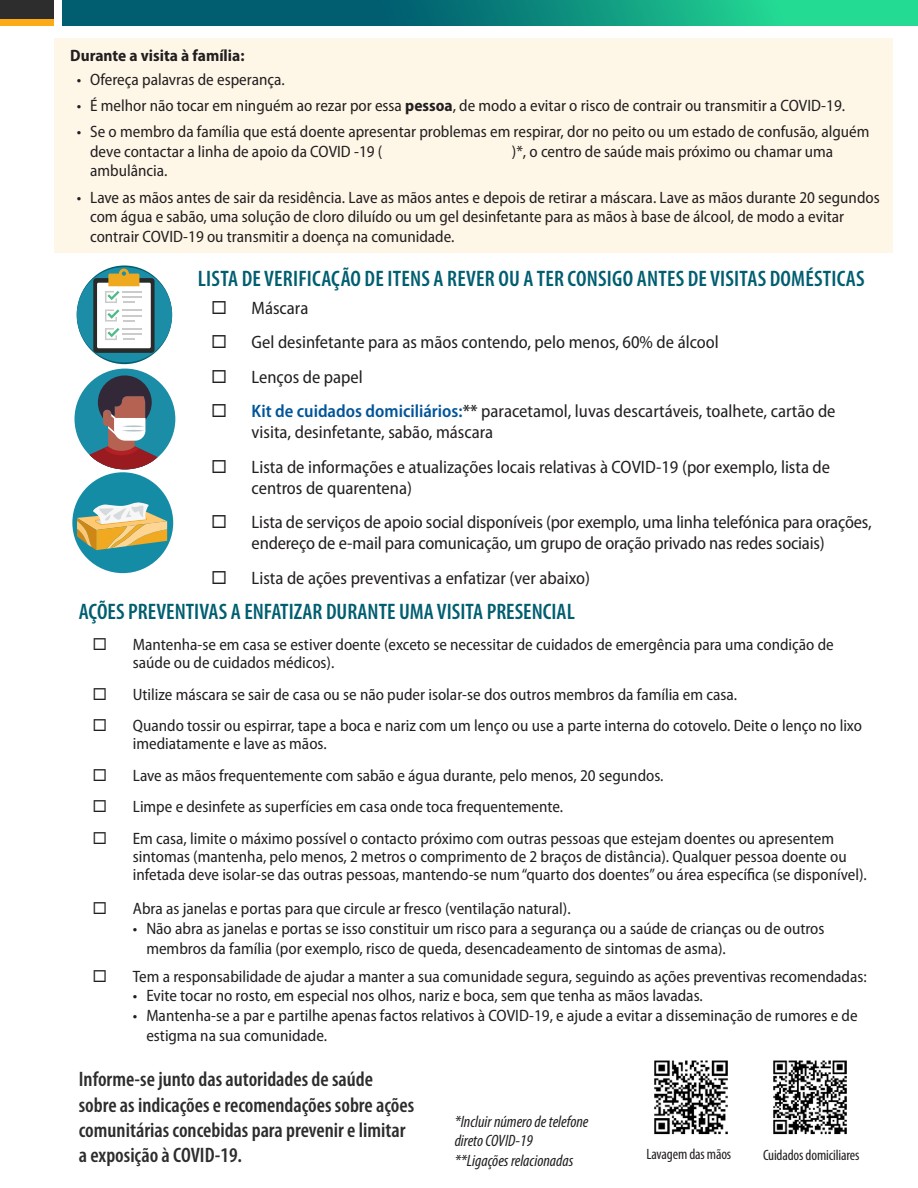
<style>
.page{position:relative;width:918px;height:1188px;background:#fff}
.page>*{position:absolute;margin:0;border:0;box-sizing:border-box;transform-origin:0 0}
.L1_myriad_list_bulle{font:600 condensed 22.5px "Myriad Pro";letter-spacing:.01em;color:#005e70}
.H2_headers__with_mai{font:600 condensed 22.5px "Myriad Pro";color:#005e70}
.t1{font:600 condensed 21px/25.2px "Myriad Pro";color:#2d2d2d}
.t2{font:semi-condensed 18px/21px "Myriad Pro";color:#231f20}
.t3{font:semi-condensed 16.5px/18px "Myriad Pro";color:#231f20}
.t4{font:italic condensed 16.5px/19.5px "Myriad Pro";color:#231f20}
.p_myriad{font:700 semi-condensed 16.5px "Myriad Pro";color:#231f20}
.P_CS_num_and_datesta{font:condensed 15px "Myriad Pro";letter-spacing:-.01em;color:#231f20}
.s1{font-weight:700}
.s2{font-weight:600;color:#005499}
.s3{font-weight:600}
</style>
<div class="page">
<div style="left:55px;top:38px;width:838px;height:215px;background:#fef7e8"></div>
<div style="left:0;top:0;width:54px;height:19px;background:#2d2d2d"></div>
<div style="left:0;top:19px;width:54px;height:7px;background:#fbab18"></div>
<svg style="left:62px;top:0;width:856px;height:26px;background:#0d8c7d"></svg>
<svg style="left:77px;top:267px;width:95px;height:96px"></svg>
<div style="left:72px;top:472px;width:101px;height:101px;background:#158ca6;border-radius:50%"></div>
<svg style="left:77px;top:502px;width:90px;height:48px"></svg>
<div style="left:75px;top:369px;width:100px;height:100px;background:#1b8da7;border-radius:50%"></div>
<svg style="left:75px;top:375px;width:91px;height:94px"></svg>
<hr style="left:122px;top:425px;width:23px;height:2px;background:#b7c3cb;border-radius:50%">
<hr style="left:122px;top:430px;width:23px;height:2px;background:#b7c3cb;border-radius:50%">
<img style="left:654px;top:1060px;width:74px;height:75px">
<img style="left:773px;top:1060px;width:74px;height:75px">
<p class="p_myriad" style="left:70px;top:45px;width:176px">Durante a visita à família:</p>
<p class="t3" style="left:77px;top:71px;width:210px">• Ofereça palavras de esperança.</p>
<p class="t3" style="left:77px;top:97px;width:770px">• É melhor não tocar em ninguém ao rezar por essa <span class="s1">pessoa</span>, de modo a evitar o risco de contrair ou transmitir a COVID-19.</p>
<p class="t3" style="left:90px;top:122px;width:781px;line-height:19.5px;text-indent:-14px">• Se o membro da família que está doente apresentar problemas em respirar, dor no peito ou um estado de confusão, alguém deve contactar a linha de apoio da COVID -19 (</p>
<p class="t3" style="left:512px;top:143px;width:323px">)*, o centro de saúde mais próximo ou chamar uma</p>
<p class="t3" style="left:90px;top:162px;width:79px">ambulância.</p>
<p class="t3" style="left:90px;top:188px;width:791px;line-height:19.5px;text-indent:-14px">• Lave as mãos antes de sair da residência. Lave as mãos antes e depois de retirar a máscara. Lave as mãos durante 20 segundos com água e sabão, uma solução de cloro diluído ou um gel desinfetante para as mãos à base de álcool, de modo a evitar contrair COVID-19 ou transmitir a doença na comunidade.</p>
<p class="L1_myriad_list_bulle" style="left:198px;top:265px;width:668px">LISTA DE VERIFICAÇÃO DE ITENS A REVER OU A TER CONSIGO ANTES DE VISITAS DOMÉSTICAS</p>
<p class="t2" style="left:252px;top:297px;width:58px">Máscara</p>
<p class="t2" style="left:252px;top:332px;width:469px">Gel desinfetante para as mãos contendo, pelo menos, 60% de álcool</p>
<p class="t2" style="left:252px;top:366px;width:113px">Lenços de papel</p>
<p class="t2" style="left:252px;top:401px;width:585px"><span class="s2">Kit de cuidados domiciliários:</span><span class="s3">**</span> paracetamol, luvas descartáveis, toalhete, cartão de visita, desinfetante, sabão, máscara</p>
<p class="t2" style="left:252px;top:456px;width:580px">Lista de informações e atualizações locais relativas à COVID-19 (por exemplo, lista de centros de quarentena)</p>
<p class="t2" style="left:252px;top:512px;width:622px">Lista de serviços de apoio social disponíveis (por exemplo, uma linha telefónica para orações, endereço de e-mail para comunicação, um grupo de oração privado nas redes sociais)</p>
<p class="t2" style="left:252px;top:567px;width:340px">Lista de ações preventivas a enfatizar (ver abaixo)</p>
<h2 class="H2_headers__with_mai" style="left:79px;top:597px;width:498px">AÇÕES PREVENTIVAS A ENFATIZAR DURANTE UMA VISITA PRESENCIAL</h2>
<p class="t3" style="left:133px;top:636px;width:702px">Mantenha-se em casa se estiver doente (exceto se necessitar de cuidados de emergência para uma condição de saúde ou de cuidados médicos).</p>
<p class="t3" style="left:133px;top:686px;width:606px">Utilize máscara se sair de casa ou se não puder isolar-se dos outros membros da família em casa.</p>
<p class="t3" style="left:133px;top:717px;width:731px">Quando tossir ou espirrar, tape a boca e nariz com um lenço ou use a parte interna do cotovelo. Deite o lenço no lixo imediatamente e lave as mãos.</p>
<p class="t3" style="left:133px;top:767px;width:532px">Lave as mãos frequentemente com sabão e água durante, pelo menos, 20 segundos.</p>
<p class="t3" style="left:133px;top:798px;width:432px">Limpe e desinfete as superfícies em casa onde toca frequentemente.</p>
<p class="t3" style="left:133px;top:830px;width:736px">Em casa, limite o máximo possível o contacto próximo com outras pessoas que estejam doentes ou apresentem sintomas (mantenha, pelo menos, 2 metros o comprimento de 2 braços de distância). Qualquer pessoa doente ou infetada deve isolar-se das outras pessoas, mantendo-se num “quarto dos doentes” ou área específica (se disponível).</p>
<p class="t3" style="left:133px;top:900px;width:439px">Abra as janelas e portas para que circule ar fresco (ventilação natural).</p>
<p class="t3" style="left:146px;top:919px;width:680px;line-height:19.8px;text-indent:-14px">• Não abra as janelas e portas se isso constituir um risco para a segurança ou a saúde de crianças ou de outros membros da família (por exemplo, risco de queda, desencadeamento de sintomas de asma).</p>
<p class="t3" style="left:133px;top:967px;width:736px">Tem a responsabilidade de ajudar a manter a sua comunidade segura, seguindo as ações preventivas recomendadas:</p>
<p class="t3" style="left:133px;top:987px;width:571px">• Evite tocar no rosto, em especial nos olhos, nariz e boca, sem que tenha as mãos lavadas.</p>
<p class="t3" style="left:146px;top:1006px;width:713px;line-height:19.8px;text-indent:-14px">• Mantenha-se a par e partilhe apenas factos relativos à COVID-19, e ajude a evitar a disseminação de rumores e de estigma na sua comunidade.</p>
<h3 class="t1" style="left:79px;top:1067px;width:337px">Informe-se junto das autoridades de saúde sobre as indicações e recomendações sobre ações comunitárias concebidas para prevenir e limitar a exposição à COVID-19.</h3>
<h4 class="t4" style="left:455px;top:1111px;width:135px">*Incluir número de telefone direto COVID-19</h4>
<h4 class="t4" style="left:455px;top:1150px;width:120px">**Ligações relacionadas</h4>
<p class="P_CS_num_and_datesta" style="left:647px;top:1145px;width:86px">Lavagem das mãos</p>
<p class="P_CS_num_and_datesta" style="left:763px;top:1146px;width:98px">Cuidados domiciliares</p>
</div>
